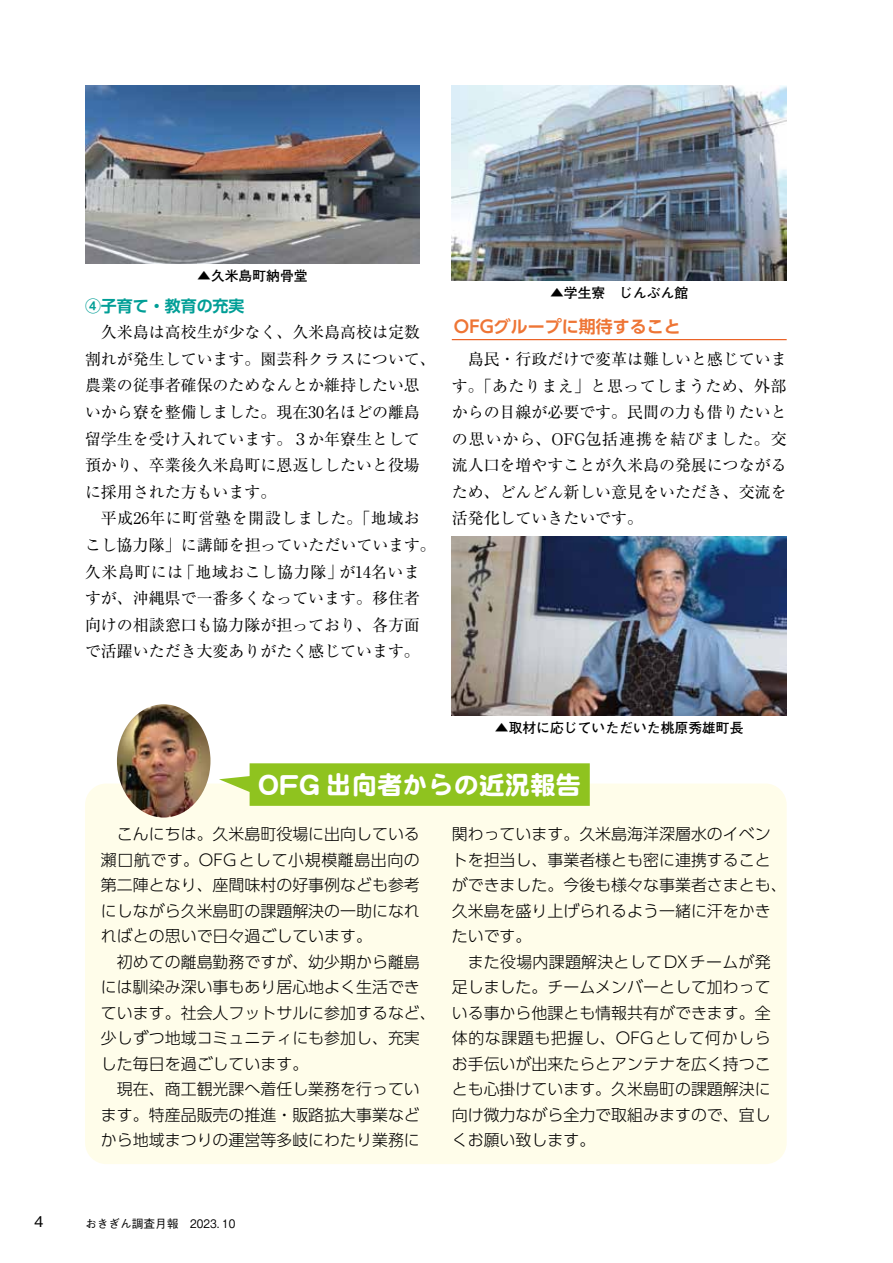
<style>
.page{position:relative;width:893px;height:1263px;background:#fff}
.page>*{position:absolute;margin:0;border:0;box-sizing:border-box;transform-origin:0 0}
.t1{font:25.5px "DF Maru Gothic Std W9";color:#fff}
.t2{font:700 16.95px "UD Shin Go Pro De";color:#ee7535}
.t3{font:300 15.9px/25.5px "UD Shin Go Pr 6 N";color:#000;text-align:justify}
.t4{font:15.9px/26.5px "Ryumin Pr 6 N";color:#000}
.t5{font:700 15.9px "UD Shin Go Pr 6 N De";color:#009e96}
.t6{font:500 14.85px "Gothic BBB Pr 6 N";color:#000}
.t7{font:700 13.8px "Futo Go B101 Pr 6 N";color:#000}
.t8{font:500 11.7px "Gothic BBB Pr 6 N";color:#000}
.s1{font-size:29.4px}
</style>
<div class="page">
<div style="left:85px;top:783px;width:702px;height:381px;background:#fffdea;border-radius:21px"></div>
<svg style="left:219px;top:763px;width:371px;height:43px;background:#97c72f"></svg>
<img style="left:117px;top:704px;width:93px;height:113px">
<hr style="left:452px;top:339px;width:335px;height:1px;background:#e94c07">
<img style="left:85px;top:85px;width:335px;height:179px">
<img style="left:452px;top:85px;width:335px;height:196px">
<img style="left:452px;top:537px;width:335px;height:178px">
<p class="t7" style="left:197px;top:265px;width:112px">▲久米島町納骨堂</p>
<p class="t5" style="left:85px;top:293px;width:161px">④子育て・教育の充実</p>
<p class="t4" style="left:85px;top:318px;width:352px;text-indent:16px">久米島は高校生が少なく、久米島高校は定数割れが発生しています。園芸科クラスについて、農業の従事者確保のためなんとか維持したい思いから寮を整備しました。現在30名ほどの離島留学生を受け入れています。３か年寮生として預かり、卒業後久米島町に恩返ししたいと役場に採用された方もいます。</p>
<p class="t4" style="left:85px;top:504px;width:352px;text-indent:16px">平成26年に町営塾を開設しました。「地域おこし協力隊」に講師を担っていただいています。久米島町には「地域おこし協力隊」が14名いますが、沖縄県で一番多くなっています。移住者向けの相談窓口も協力隊が担っており、各方面で活躍いただき大変ありがたく感じています。</p>
<p class="t7" style="left:550px;top:282px;width:140px">▲学生寮　じんぶん館</p>
<p class="t2" style="left:454px;top:313px;width:228px">OFGグループに期待すること</p>
<p class="t4" style="left:452px;top:345px;width:336px;text-align:justify;text-indent:16px">島民・行政だけで変革は難しいと感じています。「あたりまえ」と思ってしまうため、外部からの目線が必要です。民間の力も借りたいとの思いから、OFG包括連携を結びました。交流人口を増やすことが久米島の発展につながるため、どんどん新しい意見をいただき、交流を活発化していきたいです。</p>
<p class="t7" style="left:495px;top:717px;width:250px">▲取材に応じていただいた桃原秀雄町長</p>
<h1 class="t1" style="left:258px;top:771px;width:324px"><span class="s1">OFG</span> 出向者からの近況報告</h1>
<p class="t3" style="left:101px;top:821px;width:320px;text-indent:16px">こんにちは。久米島町役場に出向している瀨口航です。OFGとして小規模離島出向の第二陣となり、座間味村の好事例なども参考にしながら久米島町の課題解決の一助になれればとの思いで日々過ごしています。</p>
<p class="t3" style="left:101px;top:948px;width:336px;text-align:left;text-indent:16px">初めての離島勤務ですが、幼少期から離島には馴染み深い事もあり居心地よく生活できています。社会人フットサルに参加するなど、少しずつ地域コミュニティにも参加し、充実した毎日を過ごしています。</p>
<p class="t3" style="left:101px;top:1076px;width:320px;text-indent:16px">現在、商工観光課へ着任し業務を行っています。特産品販売の推進・販路拡大事業などから地域まつりの運営等多岐にわたり業務に</p>
<p class="t6" style="left:34px;top:1210px;width:11px">4</p>
<p class="t8" style="left:85px;top:1214px;width:152px">おきぎん調査月報　2023. 10</p>
<p class="t3" style="left:452px;top:821px;width:336px;text-align:left">関わっています。久米島海洋深層水のイベントを担当し、事業者様とも密に連携することができました。今後も様々な事業者さまとも、久米島を盛り上げられるよう一緒に汗をかきたいです。</p>
<p class="t3" style="left:452px;top:948px;width:320px;text-indent:16px">また役場内課題解決としてDXチームが発足しました。チームメンバーとして加わっている事から他課とも情報共有ができます。全体的な課題も把握し、OFGとして何かしらお手伝いが出来たらとアンテナを広く持つことも心掛けています。久米島町の課題解決に向け微力ながら全力で取組みますので、宜しくお願い致します。</p>
</div>
